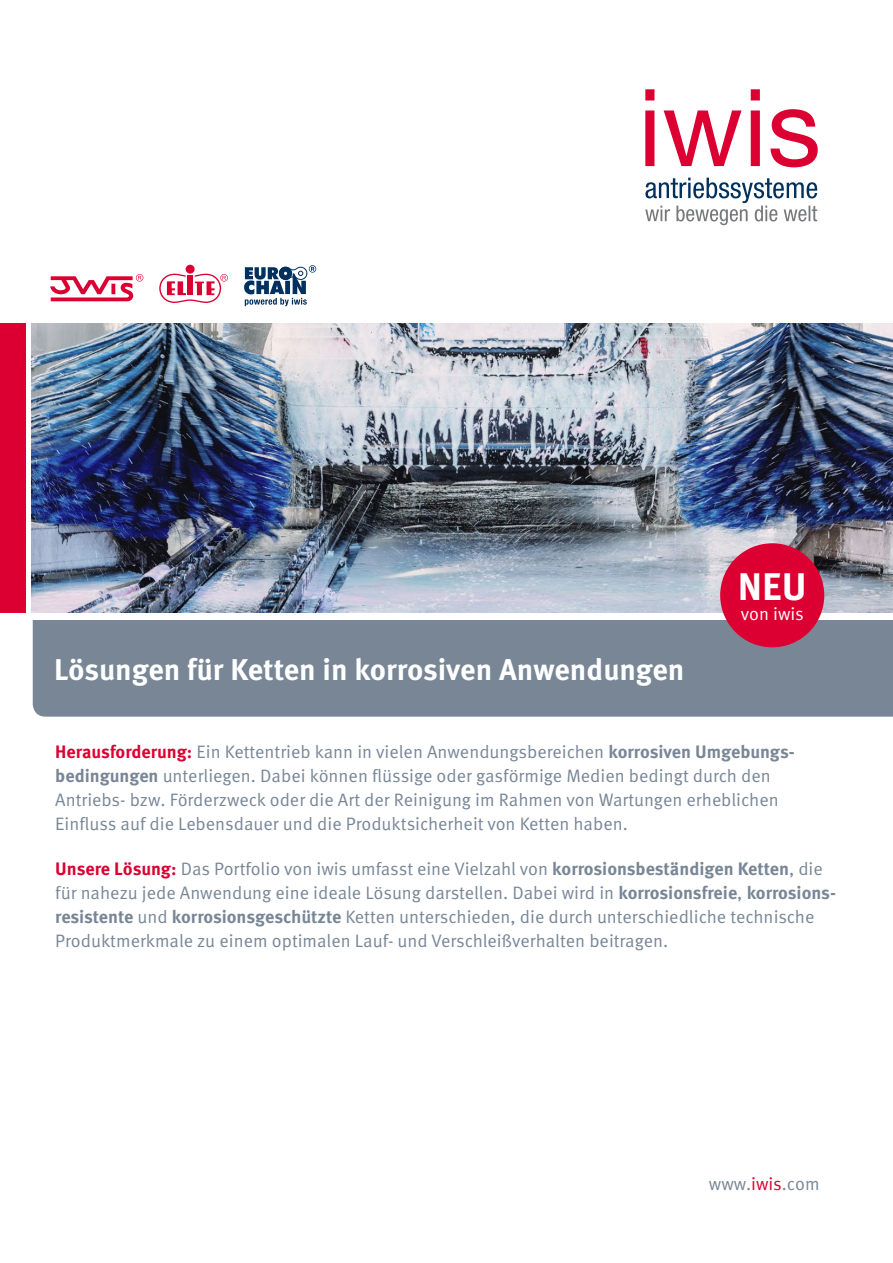
<style>
.page{position:relative;width:893px;height:1263px;background:#fff}
.page>*{position:absolute;margin:0;border:0;box-sizing:border-box;transform-origin:0 0}
.t1{font:700 38.4px "Meta OT";color:#fff}
.t2{font:700 30px "Meta OT";color:#fff}
.t3{font:18px/24px "Meta OT";color:#788696}
.t4{font:18px "Meta OT";letter-spacing:-.01em;color:#fff}
.s1{font-weight:700;color:#db0031}
.s2{font-weight:700}
.s3{color:#db0031}
</style>
<div class="page">
<div style="left:0;top:323px;width:26px;height:289px;background:#db0031"></div>
<svg style="left:645px;top:178px;width:172px;height:47px"></svg>
<svg style="left:645px;top:89px;width:173px;height:78px"></svg>
<div style="left:186px;top:265px;width:9px;height:9px;background:#db0031;border-radius:50%"></div>
<svg style="left:159px;top:274px;width:69px;height:29px"></svg>
<svg style="left:50px;top:274px;width:93px;height:27px"></svg>
<img style="left:32px;top:323px;width:861px;height:289px">
<div style="left:33px;top:620px;width:860px;height:97px;background:#788696"></div>
<svg style="left:244px;top:265px;width:72px;height:41px"></svg>
<div style="left:720px;top:543px;width:104px;height:104px;background:#db0031;border-radius:50%"></div>
<h2 class="t2" style="left:54px;top:650px;width:632px">Lösungen für Ketten in korrosiven Anwendungen</h2>
<h1 class="t1" style="left:738px;top:562px;width:70px">NEU</h1>
<p class="t4" style="left:741px;top:602px;width:64px">von iwis</p>
<p class="t3" style="left:55px;top:740px;width:741px"><span class="s1">Herausforderung:</span> Ein Kettentrieb kann in vielen Anwendungsbereichen <span class="s2">korrosiven Umgebungs&shy;bedingungen</span> unterliegen. Dabei können flüssige oder gasförmige Medien bedingt durch den Antriebs- bzw. Förderzweck oder die Art der Reinigung im Rahmen von Wartungen erheblichen Einfluss auf die Lebensdauer und die Produktsicherheit von Ketten haben.</p>
<p class="t3" style="left:55px;top:857px;width:782px"><span class="s1">Unsere Lösung:</span> Das Portfolio von iwis umfasst eine Vielzahl von <span class="s2">korrosionsbeständigen Ketten</span>, die für nahezu jede Anwendung eine ideale Lösung darstellen. Dabei wird in <span class="s2">korrosionsfreie</span>, <span class="s2">korrosions&shy;resistente</span> und <span class="s2">korrosionsgeschützte</span> Ketten unterschieden, die durch unterschiedliche technische Produktmerkmale zu einem optimalen Lauf- und Verschleißverhalten beitragen.</p>
<p class="t3" style="left:709px;top:1172px;width:112px">www.<span class="s3">iwis</span>.com</p>
</div>
